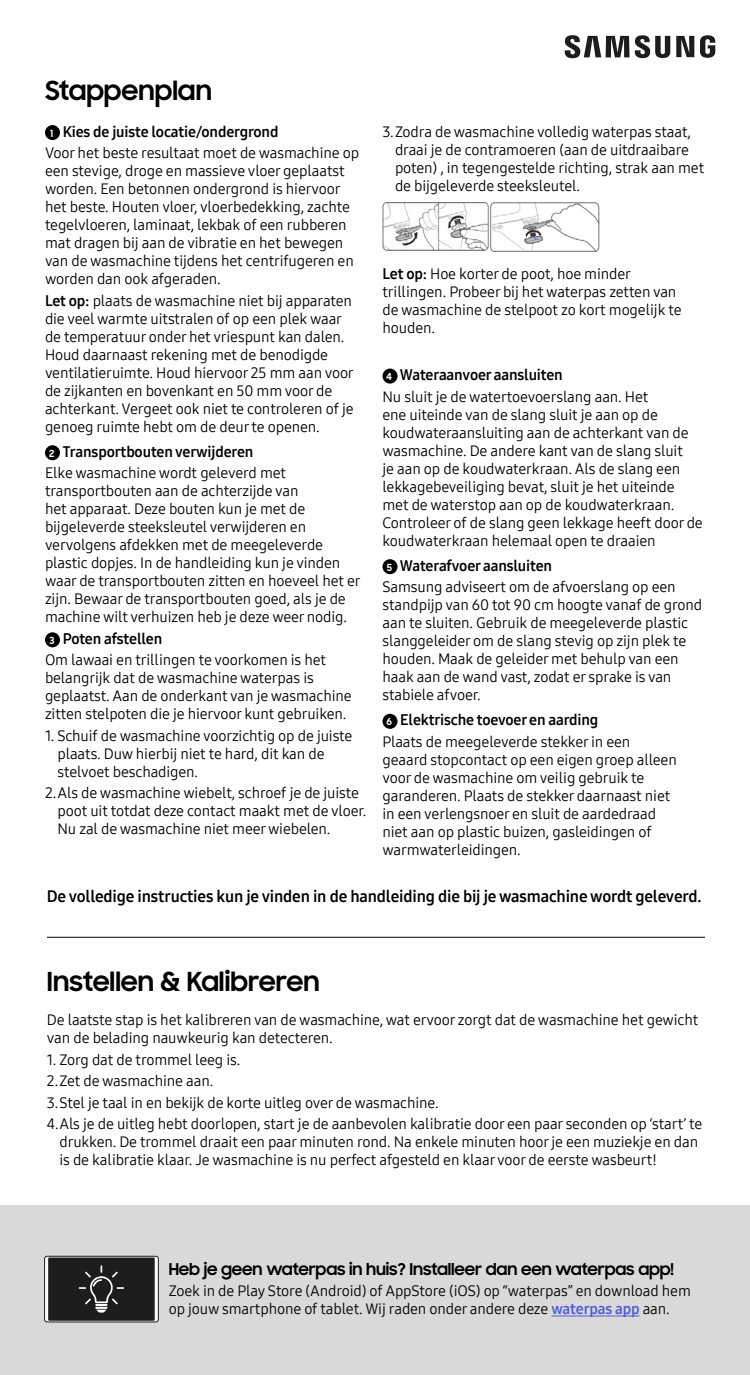
<style>
.page{position:relative;width:750px;height:1375px;background:#fff}
.page>*{position:absolute;margin:0;border:0;box-sizing:border-box;transform-origin:0 0}
.t1{font:700 26.25px "Samsung Sharp Sans";color:#000}
.t2{font:16.25px "Samsung One 700";letter-spacing:-.01em;color:#000}
.t3{font:700 16.25px "Samsung Sharp Sans";letter-spacing:-.01em;color:#000}
.t4{font:15px/18px "Samsung One 400";letter-spacing:-.01em;color:#000}
.t5{font:15px "Samsung One 700";letter-spacing:-.01em;color:#000}
.t6{font:700 9.75px "Samsung Sharp Sans";color:#fff}
.s1{font-family:"Samsung One 700"}
.s2{font-family:"Samsung One 700";color:#4f5cd6}
</style>
<div class="page">
<div style="left:0;top:1205px;width:750px;height:170px;background:#d9d9d9"></div>
<div style="left:45px;top:125px;width:15px;height:15px;background:#000;border-radius:50%"></div>
<div style="left:45px;top:445px;width:15px;height:15px;background:#000;border-radius:50%"></div>
<div style="left:45px;top:632px;width:15px;height:15px;background:#000;border-radius:50%"></div>
<img style="left:382px;top:202px;width:107px;height:49px">
<img style="left:490px;top:202px;width:110px;height:50px">
<div style="left:382px;top:369px;width:16px;height:15px;background:#000;border-radius:50%"></div>
<div style="left:382px;top:559px;width:16px;height:15px;background:#000;border-radius:50%"></div>
<div style="left:382px;top:714px;width:16px;height:15px;background:#000;border-radius:50%"></div>
<hr style="left:551px;top:1316px;width:88px;height:1px;background:#4f5cd6">
<hr style="left:47px;top:937px;width:658px;height:1px;background:#000">
<svg style="left:565px;top:35px;width:150px;height:23px"></svg>
<div style="left:45px;top:1256px;width:113px;height:66px;background:linear-gradient(to bottom,#fff,#fff);border-radius:3px"></div>
<div style="left:44px;top:1256px;width:115px;height:66px;border:1px solid #1d1d1b;border-radius:3px"></div>
<div style="left:49px;top:1258px;width:105px;height:62px;background:#1d1d1b"></div>
<div style="left:49px;top:1258px;width:105px;height:62px;border:1px solid #1d1d1b"></div>
<svg style="left:79px;top:1265px;width:45px;height:48px"></svg>
<p class="t1" style="left:45px;top:71px;width:168px">Stappenplan</p>
<p class="t6" style="left:50px;top:126px;width:5px">1</p>
<p class="t5" style="left:63px;top:121px;width:217px">Kies de juiste locatie/ondergrond</p>
<p class="t4" style="left:45px;top:144px;width:316px">Voor het beste resultaat moet de wasmachine op een stevige, droge en massieve vloer geplaatst worden. Een betonnen ondergrond is hiervoor het beste. Houten vloer, vloerbedekking, zachte tegelvloeren, laminaat, lekbak of een rubberen mat dragen bij aan de vibratie en het bewegen van de wasmachine tijdens het centrifugeren en worden dan ook afgeraden.</p>
<p class="t4" style="left:45px;top:291px;width:310px"><span class="s1">Let op:</span> plaats de wasmachine niet bij apparaten die veel warmte uitstralen of op een plek waar de temperatuur onder het vriespunt kan dalen.<br>Houd daarnaast rekening met de benodigde ventilatieruimte. Houd hiervoor 25 mm aan voor de zijkanten en bovenkant en 50 mm voor de achterkant. Vergeet ook niet te controleren of je genoeg ruimte hebt om de deur te openen.</p>
<p class="t6" style="left:49px;top:446px;width:7px">2</p>
<p class="t5" style="left:63px;top:441px;width:192px">Transportbouten verwijderen</p>
<p class="t4" style="left:45px;top:464px;width:317px">Elke wasmachine wordt geleverd met transportbouten aan de achterzijde van<br>het apparaat. Deze bouten kun je met de bijgeleverde steeksleutel verwijderen en vervolgens afdekken met de meegeleverde plastic dopjes. In de handleiding kun je vinden waar de transportbouten zitten en hoeveel het er zijn. Bewaar de transportbouten goed, als je de machine wilt verhuizen heb je deze weer nodig.</p>
<p class="t6" style="left:49px;top:633px;width:6px">3</p>
<p class="t5" style="left:63px;top:628px;width:101px">Poten afstellen</p>
<p class="t4" style="left:45px;top:651px;width:308px">Om lawaai en trillingen te voorkomen is het belangrijk dat de wasmachine waterpas is geplaatst. Aan de onderkant van je wasmachine zitten stelpoten die je hiervoor kunt gebruiken.</p>
<p class="t4" style="left:58px;top:726px;width:296px;text-indent:-12px">1. Schuif de wasmachine voorzichtig op de juiste plaats. Duw hierbij niet te hard, dit kan de stelvoet beschadigen.</p>
<p class="t4" style="left:58px;top:784px;width:311px;text-indent:-12px">2.Als de wasmachine wiebelt, schroef je de juiste poot uit totdat deze contact maakt met de vloer.<br>Nu zal de wasmachine niet meer wiebelen.</p>
<p class="t4" style="left:395px;top:122px;width:311px;text-indent:-12px">3.Zodra de wasmachine volledig waterpas staat, draai je de contramoeren (aan de uitdraaibare poten) , in tegengestelde richting, strak aan met de bijgeleverde steeksleutel.</p>
<p class="t4" style="left:382px;top:265px;width:301px"><span class="s1">Let op:</span> Hoe korter de poot, hoe minder trillingen. Probeer bij het waterpas zetten van de wasmachine de stelpoot zo kort mogelijk te houden.</p>
<p class="t6" style="left:386px;top:369px;width:8px">4</p>
<p class="t5" style="left:400px;top:365px;width:165px">Wateraanvoer aansluiten</p>
<p class="t4" style="left:382px;top:387px;width:322px">Nu sluit je de watertoevoerslang aan. Het<br>ene uiteinde van de slang sluit je aan op de koudwateraansluiting aan de achterkant van de wasmachine. De andere kant van de slang sluit<br>je aan op de koudwaterkraan. Als de slang een lekkagebeveiliging bevat, sluit je het uiteinde met de waterstop aan op de koudwaterkraan.<br>Controleer of de slang geen lekkage heeft door de koudwaterkraan helemaal open te draaien</p>
<p class="t6" style="left:387px;top:560px;width:7px">5</p>
<p class="t5" style="left:400px;top:555px;width:154px">Waterafvoer aansluiten</p>
<p class="t4" style="left:382px;top:578px;width:321px">Samsung adviseert om de afvoerslang op een standpijp van 60 tot 90 cm hoogte vanaf de grond aan te sluiten. Gebruik de meegeleverde plastic slanggeleider om de slang stevig op zijn plek te houden. Maak de geleider met behulp van een haak aan de wand vast, zodat er sprake is van stabiele afvoer.</p>
<p class="t6" style="left:387px;top:715px;width:7px">6</p>
<p class="t5" style="left:400px;top:710px;width:200px">Elektrische toevoer en aarding</p>
<p class="t4" style="left:382px;top:732px;width:296px">Plaats de meegeleverde stekker in een geaard stopcontact op een eigen groep alleen voor de wasmachine om veilig gebruik te garanderen. Plaats de stekker daarnaast niet in een verlengsnoer en sluit de aardedraad niet aan op plastic buizen, gasleidingen of warmwaterleidingen.</p>
<p class="t2" style="left:47px;top:885px;width:656px">De volledige instructies kun je vinden in de handleiding die bij je wasmachine wordt geleverd.</p>
<p class="t1" style="left:47px;top:963px;width:274px">Instellen &amp; Kalibreren</p>
<p class="t4" style="left:47px;top:1011px;width:653px">De laatste stap is het kalibreren van de wasmachine, wat ervoor zorgt dat de wasmachine het gewicht van de belading nauwkeurig kan detecteren.</p>
<p class="t4" style="left:47px;top:1050px;width:195px">1. Zorg dat de trommel leeg is.</p>
<p class="t4" style="left:47px;top:1072px;width:168px">2.Zet de wasmachine aan.</p>
<p class="t4" style="left:47px;top:1093px;width:393px">3.Stel je taal in en bekijk de korte uitleg over de wasmachine.</p>
<p class="t4" style="left:59px;top:1115px;width:644px;text-indent:-12px">4.Als je de uitleg hebt doorlopen, start je de aanbevolen kalibratie door een paar seconden op ‘start’ te drukken. De trommel draait een paar minuten rond. Na enkele minuten hoor je een muziekje en dan is de kalibratie klaar. Je wasmachine is nu perfect afgesteld en klaar voor de eerste wasbeurt!</p>
<p class="t3" style="left:169px;top:1257px;width:507px">Heb je geen waterpas in huis? Installeer dan een waterpas app!</p>
<p class="t4" style="left:169px;top:1282px;width:524px">Zoek in de Play Store (Android) of AppStore (iOS) op “waterpas” en download hem op jouw smartphone of tablet. Wij raden onder andere deze <span class="s2">waterpas app</span> aan.</p>
</div>
